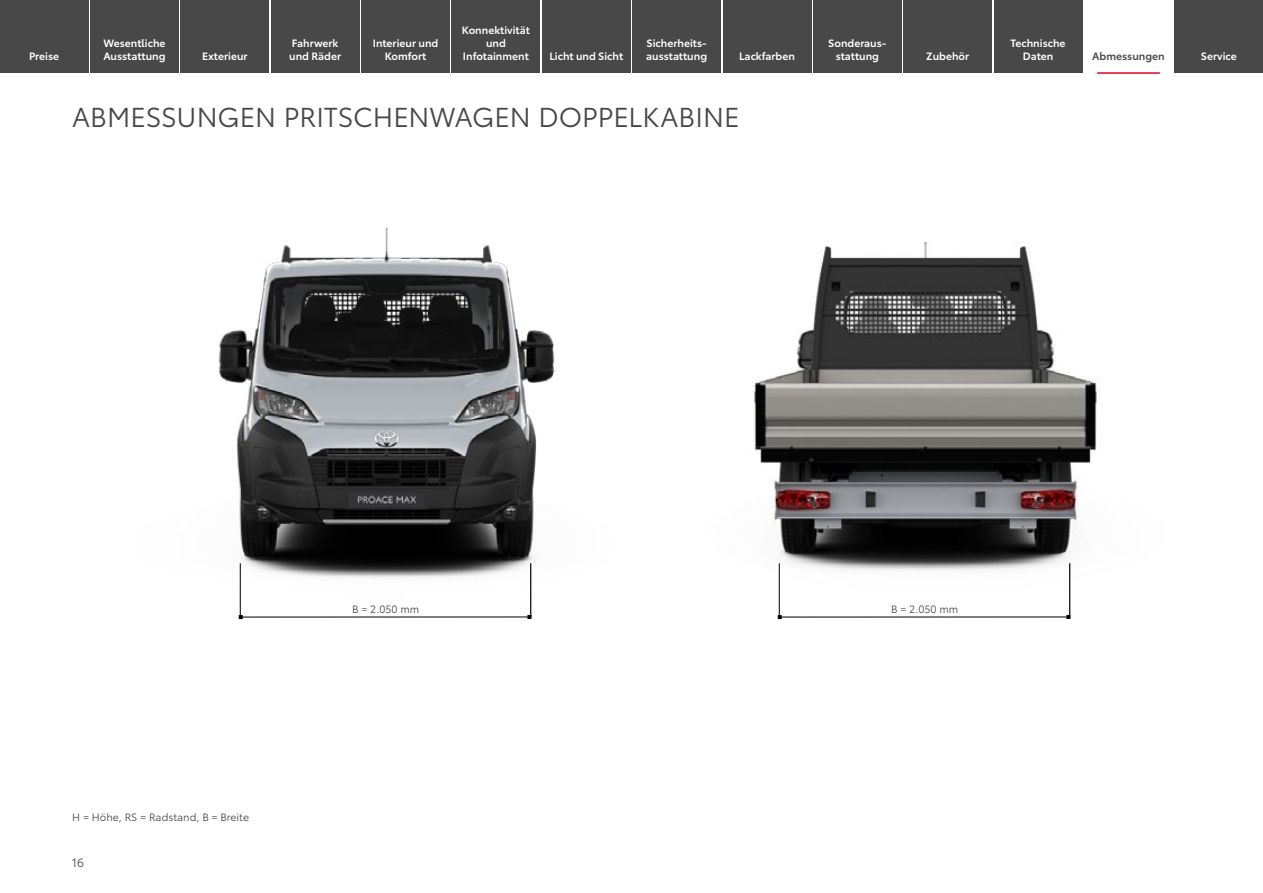
<style>
.page{position:relative;width:1263px;height:893px;background:#fff}
.page>*{position:absolute;margin:0;border:0;box-sizing:border-box;transform-origin:0 0}
._1_Headline{font:27px "Toyota Type";letter-spacing:-.005em;color:#474847}
.t1{font:12px "Toyota Type";color:#474847}
.t2{font:600 10.5px/12.6px "Toyota Type";color:#fff}
._1_Inhalt_links{font:10.5px "Toyota Type";color:#474847}
._1_Inhalt_mittig_PREIS{font:10.5px "Toyota Type";color:#474847}
.t3{font:600 10.5px "Toyota Type";color:#474847}
</style>
<div class="page">
<img style="left:754px;top:241px;width:343px;height:379px">
<img style="left:218px;top:227px;width:337px;height:393px">
<hr style="left:780px;top:616px;width:288px;height:2px;background:#000">
<svg style="left:1066px;top:615px;width:4px;height:4px"></svg>
<hr style="left:779px;top:563px;width:1px;height:55px;background:#000">
<hr style="left:1069px;top:563px;width:1px;height:54px;background:#000">
<hr style="left:241px;top:616px;width:288px;height:2px;background:#000">
<svg style="left:527px;top:615px;width:4px;height:4px"></svg>
<hr style="left:240px;top:563px;width:1px;height:55px;background:#000">
<hr style="left:530px;top:563px;width:1px;height:54px;background:#000">
<div style="left:0;top:0;width:88px;height:72px;background:#474847"></div>
<div style="left:90px;top:0;width:89px;height:72px;background:#474847"></div>
<div style="left:181px;top:0;width:88px;height:72px;background:#474847"></div>
<div style="left:271px;top:0;width:88px;height:72px;background:#474847"></div>
<div style="left:361px;top:0;width:89px;height:72px;background:#474847"></div>
<div style="left:452px;top:0;width:88px;height:72px;background:#474847"></div>
<div style="left:632px;top:0;width:89px;height:72px;background:#474847"></div>
<div style="left:723px;top:0;width:88px;height:72px;background:#474847"></div>
<div style="left:813px;top:0;width:88px;height:72px;background:#474847"></div>
<div style="left:904px;top:0;width:88px;height:72px;background:#474847"></div>
<div style="left:994px;top:0;width:88px;height:72px;background:#474847"></div>
<hr style="left:1097px;top:72px;width:63px;height:2px;background:#e7001d">
<div style="left:1175px;top:0;width:88px;height:72px;background:#474847"></div>
<div style="left:542px;top:0;width:88px;height:72px;background:#474847"></div>
<p class="t2" style="left:29px;top:49px;width:32px">Preise</p>
<p class="t2" style="left:103px;top:36px;width:64px">Wesentliche<br>Ausstattung</p>
<p class="t2" style="left:202px;top:49px;width:47px">Exterieur</p>
<p class="t2" style="left:289px;top:36px;width:53px">Fahrwerk und Räder</p>
<p class="t2" style="left:373px;top:36px;width:67px;text-align:center">Interieur und<br>Komfort</p>
<p class="t2" style="left:462px;top:23px;width:69px;text-align:center">Konnektivität und<br>Infotainment</p>
<p class="t2" style="left:646px;top:36px;width:63px">Sicherheits&shy;ausstattung</p>
<p class="t2" style="left:828px;top:36px;width:59px;text-align:center">Sonderaus&shy;stattung</p>
<p class="t2" style="left:1011px;top:36px;width:56px">Technische</p>
<p class="t2" style="left:739px;top:49px;width:57px">Lackfarben</p>
<p class="t2" style="left:549px;top:49px;width:75px">Licht und Sicht</p>
<p class="t2" style="left:1023px;top:49px;width:32px">Daten</p>
<p class="t3" style="left:1092px;top:48px;width:74px">Abmessungen</p>
<p class="t2" style="left:1201px;top:49px;width:37px">Service</p>
<p class="t2" style="left:926px;top:49px;width:44px">Zubehör</p>
<p class="_1_Headline" style="left:72px;top:97px;width:669px">ABMESSUNGEN PRITSCHENWAGEN DOPPELKABINE</p>
<p class="_1_Inhalt_links" style="left:72px;top:809px;width:178px">H = Höhe, RS = Radstand, B = Breite</p>
<p class="t1" style="left:72px;top:854px;width:14px">16</p>
<p class="_1_Inhalt_mittig_PREIS" style="left:352px;top:601px;width:69px">B = 2.050 mm</p>
<p class="_1_Inhalt_mittig_PREIS" style="left:891px;top:601px;width:69px">B = 2.050 mm</p>
</div>
